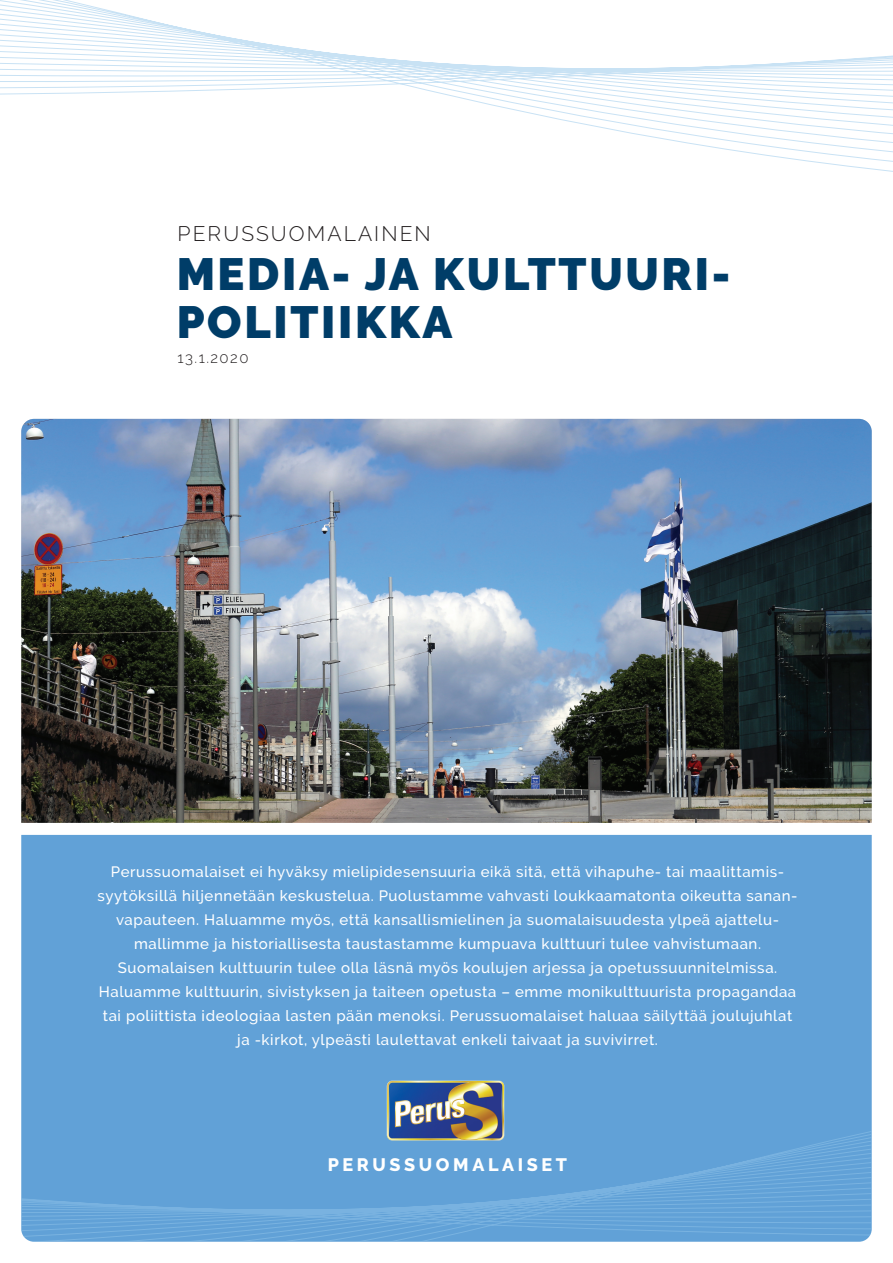
<style>
.page{position:relative;width:893px;height:1263px;background:#fff}
.page>*{position:absolute;margin:0;border:0;box-sizing:border-box;transform-origin:0 0}
.t1{font:900 45px/48px "Raleway";letter-spacing:.06em;color:#003d68}
.Otsikko{font:300 21px "Raleway";letter-spacing:.1em;color:#231f20}
.t2{font:800 18px "Raleway";letter-spacing:.2em;color:#fff}
.Etusivun{font:500 15px/24px "Raleway";letter-spacing:.04em;color:#fff;text-align:center}
.Otsikko-2{font:300 15px "Raleway";letter-spacing:.1em;color:#231f20}
</style>
<div class="page">
<div style="left:21px;top:835px;width:851px;height:251px;background:#61a1d7"></div>
<svg style="left:21px;top:1086px;width:851px;height:156px;background:#64a3d8"></svg>
<svg style="left:0;top:0;width:893px;height:172px"></svg>
<img style="left:21px;top:419px;width:851px;height:404px">
<img style="left:380px;top:1074px;width:131px;height:74px">
<p class="Otsikko" style="left:178px;top:221px;width:255px">PERUSSUOMALAINEN</p>
<h1 class="t1" style="left:176px;top:250px;width:555px">MEDIA- JA KULTTUURI-<br>POLITIIKKA</h1>
<p class="Otsikko-2" style="left:178px;top:349px;width:73px">13.1.2020</p>
<p class="Etusivun" style="left:111px;top:860px;width:675px">Perussuomalaiset ei hyväksy mielipidesensuuria eikä sitä, että vihapuhe- tai maalittamis-</p>
<p class="Etusivun" style="left:98px;top:884px;width:702px">syytöksillä hiljennetään keskustelua. Puolustamme vahvasti loukkaamatonta oikeutta sanan&shy;vapauteen. Haluamme myös, että kansallismielinen ja suomalaisuudesta ylpeä ajattelu-</p>
<p class="Etusivun" style="left:134px;top:932px;width:628px">mallimme ja historiallisesta taustastamme kumpuava kulttuuri tulee vahvistumaan.</p>
<p class="Etusivun" style="left:118px;top:956px;width:661px">Suomalaisen kulttuurin tulee olla läsnä myös koulujen arjessa ja opetussuunnitelmissa.</p>
<p class="Etusivun" style="left:99px;top:980px;width:699px">Haluamme kulttuurin, sivistyksen ja taiteen opetusta – emme monikulttuurista propagandaa tai poliittista ideologiaa lasten pään menoksi. Perussuomalaiset haluaa säilyttää joulujuhlat ja -kirkot, ylpeästi laulettavat enkeli taivaat ja suvivirret.</p>
<p class="t2" style="left:328px;top:1154px;width:241px">PERUSSUOMALAISET</p>
</div>
